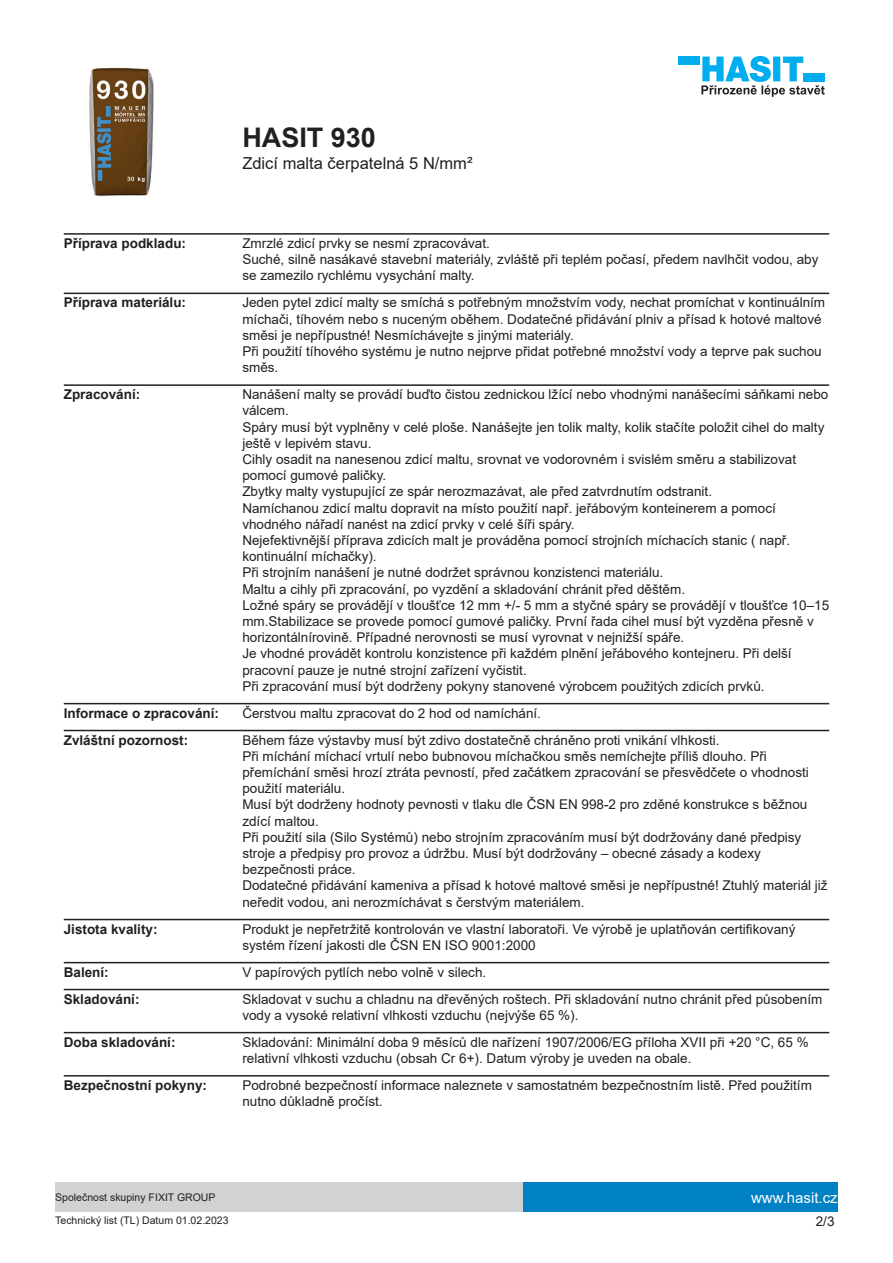
<style>
.page{position:relative;width:893px;height:1263px;background:#fff}
.page>*{position:absolute;margin:0;border:0;box-sizing:border-box;transform-origin:0 0}
.t1{font:700 27px "Arial";color:#231f20}
.t2{font:16.5px "Arial";color:#231f20}
.t3{font:15px "Arial";color:#fff}
.t4{font:13.5px/16.2px "Arial";color:#231f20}
.t5{font:700 13.5px "Arial";color:#231f20}
.t6{font:10.5px "Arial";color:#231f20}
</style>
<div class="page">
<img style="left:89px;top:68px;width:65px;height:128px">
<div style="left:679px;top:57px;width:21px;height:8px;background:#00aeef"></div>
<svg style="left:701px;top:56px;width:124px;height:41px"></svg>
<div style="left:523px;top:1182px;width:315px;height:30px;background:#0081c3"></div>
<div style="left:55px;top:1182px;width:468px;height:30px;background:#d1d2d4"></div>
<hr style="left:64px;top:233px;width:765px;height:2px;background:#231f20">
<hr style="left:64px;top:293px;width:765px;height:1px;background:#231f20">
<hr style="left:64px;top:384px;width:765px;height:2px;background:#231f20">
<hr style="left:64px;top:703px;width:765px;height:1px;background:#231f20">
<hr style="left:64px;top:730px;width:765px;height:1px;background:#231f20">
<hr style="left:64px;top:919px;width:765px;height:1px;background:#231f20">
<hr style="left:64px;top:962px;width:765px;height:1px;background:#231f20">
<hr style="left:64px;top:989px;width:765px;height:1px;background:#231f20">
<hr style="left:64px;top:1032px;width:765px;height:1px;background:#231f20">
<hr style="left:64px;top:1075px;width:765px;height:1px;background:#231f20">
<h1 class="t1" style="left:242px;top:119px;width:135px">HASIT 930</h1>
<p class="t2" style="left:242px;top:152px;width:232px">Zdicí malta čerpatelná 5 N/mm²</p>
<p class="t5" style="left:64px;top:234px;width:124px">Příprava podkladu:</p>
<p class="t4" style="left:242px;top:235px;width:578px">Zmrzlé zdicí prvky se nesmí zpracovávat.<br>Suché, silně nasákavé stavební materiály, zvláště při teplém počasí, předem navlhčit vodou, aby se zamezilo rychlému vysychání malty.</p>
<p class="t5" style="left:64px;top:293px;width:124px">Příprava materiálu:</p>
<p class="t4" style="left:242px;top:294px;width:584px">Jeden pytel zdicí malty se smíchá s potřebným množstvím vody, nechat promíchat v kontinuálním míchači, tíhovém nebo s nuceným oběhem. Dodatečné přidávání plniv a přísad k hotové maltové směsi je nepřípustné! Nesmíchávejte s jinými materiály.<br>Při použití tíhového systému je nutno nejprve přidat potřebné množství vody a teprve pak suchou směs.</p>
<p class="t5" style="left:64px;top:385px;width:78px">Zpracování:</p>
<p class="t4" style="left:242px;top:386px;width:588px">Nanášení malty se provádí buďto čistou zednickou lžící nebo vhodnými nanášecími sáňkami nebo válcem.<br>Spáry musí být vyplněny v celé ploše. Nanášejte jen tolik malty, kolik stačíte položit cihel do malty ještě v lepivém stavu.<br>Cihly osadit na nanesenou zdicí maltu, srovnat ve vodorovném i svislém směru a stabilizovat pomocí gumové paličky.<br>Zbytky malty vystupující ze spár nerozmazávat, ale před zatvrdnutím odstranit.<br>Namíchanou zdicí maltu dopravit na místo použití např. jeřábovým konteinerem a pomocí vhodného nářadí nanést na zdicí prvky v celé šíři spáry.<br>Nejefektivnější příprava zdicích malt je prováděna pomocí strojních míchacích stanic ( např. kontinuální míchačky).<br>Při strojním nanášení je nutné dodržet správnou konzistenci materiálu.<br>Maltu a cihly při zpracování, po vyzdění a skladování chránit před děštěm.<br>Ložné spáry se provádějí v tloušťce 12 mm +/- 5 mm a styčné spáry se provádějí v tloušťce 10–15 mm.Stabilizace se provede pomocí gumové paličky. První řada cihel musí být vyzděna přesně v horizontálnírovině. Případné nerovnosti se musí vyrovnat v nejnižší spáře.<br>Je vhodné provádět kontrolu konzistence při každém plnění jeřábového kontejneru. Při delší pracovní pauze je nutné strojní zařízení vyčistit.<br>Při zpracování musí být dodrženy pokyny stanovené výrobcem použitých zdicích prvků.</p>
<p class="t5" style="left:64px;top:703px;width:157px">Informace o zpracování:</p>
<p class="t4" style="left:242px;top:705px;width:300px">Čerstvou maltu zpracovat do 2 hod od namíchání.</p>
<p class="t5" style="left:64px;top:730px;width:126px">Zvláštní pozornost:</p>
<p class="t4" style="left:242px;top:732px;width:587px">Během fáze výstavby musí být zdivo dostatečně chráněno proti vnikání vlhkosti.<br>Při míchání míchací vrtulí nebo bubnovou míchačkou směs nemíchejte příliš dlouho. Při přemíchání směsi hrozí ztráta pevností, před začátkem zpracování se přesvědčete o vhodnosti použití materiálu.<br>Musí být dodrženy hodnoty pevnosti v tlaku dle ČSN EN 998-2 pro zděné konstrukce s běžnou zdící maltou.<br>Při použití sila (Silo Systémů) nebo strojním zpracováním musí být dodržovány dané předpisy stroje a předpisy pro provoz a údržbu. Musí být dodržovány – obecné zásady a kodexy bezpečnosti práce.<br>Dodatečné přidávání kameniva a přísad k hotové maltové směsi je nepřípustné! Ztuhlý materiál již neředit vodou, ani nerozmíchávat s čerstvým materiálem.</p>
<p class="t5" style="left:64px;top:919px;width:95px">Jistota kvality:</p>
<p class="t4" style="left:242px;top:921px;width:555px">Produkt je nepřetržitě kontrolován ve vlastní laboratoři. Ve výrobě je uplatňován certifikovaný systém řízení jakosti dle ČSN EN ISO 9001:2000</p>
<p class="t5" style="left:64px;top:962px;width:47px">Balení:</p>
<p class="t4" style="left:242px;top:964px;width:245px">V papírových pytlích nebo volně v silech.</p>
<p class="t5" style="left:64px;top:989px;width:77px">Skladování:</p>
<p class="t4" style="left:242px;top:991px;width:582px">Skladovat v suchu a chladnu na dřevěných roštech. Při skladování nutno chránit před působením vody a vysoké relativní vlhkosti vzduchu (nejvýše 65 %).</p>
<p class="t5" style="left:64px;top:1032px;width:113px">Doba skladování:</p>
<p class="t4" style="left:242px;top:1034px;width:568px">Skladování: Minimální doba 9 měsíců dle nařízení 1907/2006/EG příloha XVII při +20 °C, 65 % relativní vlhkosti vzduchu (obsah Cr 6+). Datum výroby je uveden na obale.</p>
<p class="t5" style="left:64px;top:1075px;width:145px">Bezpečnostní pokyny:</p>
<p class="t4" style="left:242px;top:1077px;width:571px">Podrobné bezpečností informace naleznete v samostatném bezpečnostním listě. Před použitím nutno důkladně pročíst.</p>
<p class="t6" style="left:55px;top:1190px;width:162px">Společnost skupiny FIXIT GROUP</p>
<p class="t3" style="left:751px;top:1187px;width:88px">www.hasit.cz</p>
<p class="t6" style="left:55px;top:1213px;width:175px">Technický list (TL) Datum 01.02.2023</p>
<p class="t4" style="left:816px;top:1213px;width:20px">2/3</p>
</div>
